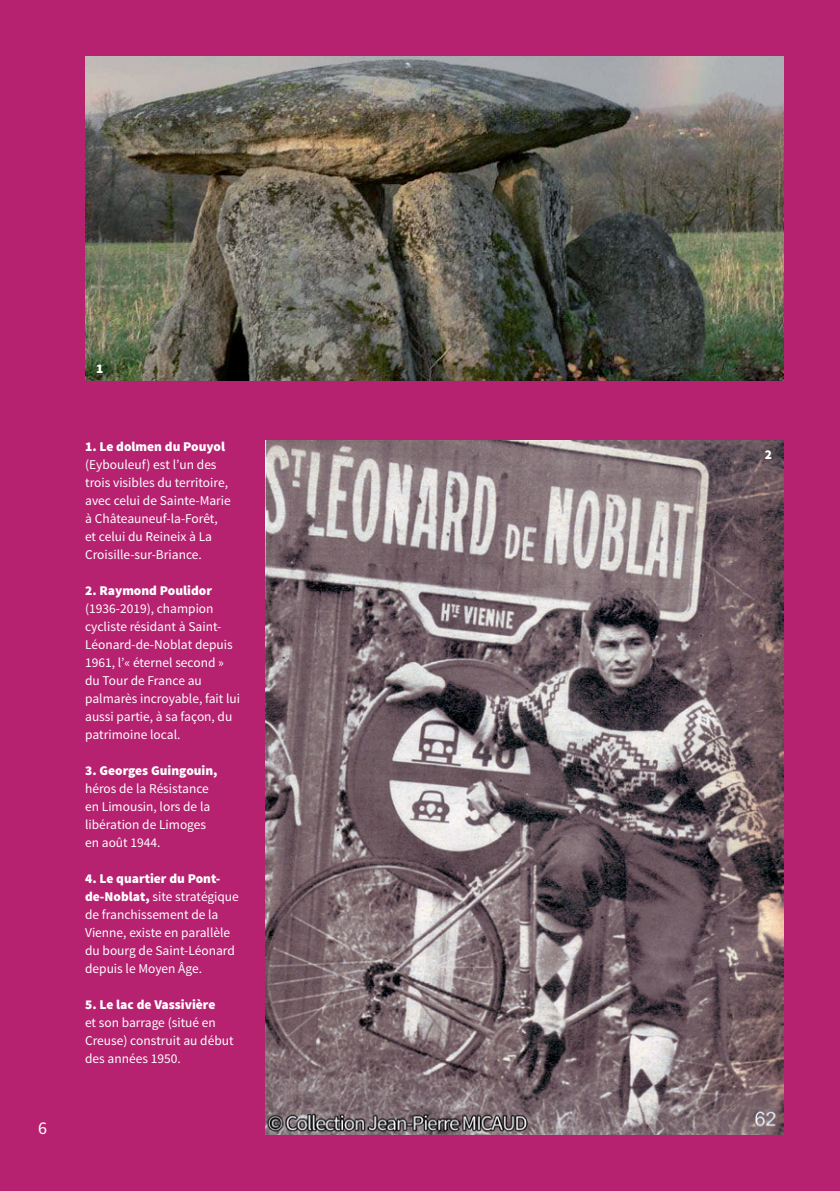
<style>
.page{position:relative;width:840px;height:1191px;background:#fff}
.page>*{position:absolute;margin:0;border:0;box-sizing:border-box;transform-origin:0 0}
.t1{font:18px "Source Sans Pro";color:#fff}
.t2{font:13.4px/18px "Source Sans Pro";color:#fff}
.t3{font:900 13.4px "Source Sans Pro";color:#fff}
.s1{font-weight:900}
</style>
<div class="page">
<div style="left:0;top:0;width:839px;height:1191px;background:#b62270"></div>
<img style="left:265px;top:441px;width:517px;height:693px">
<img style="left:85px;top:57px;width:697px;height:324px">
<h1 class="t1" style="left:33px;top:1116px;width:20px">6 66</h1>
<p class="t3" style="left:96px;top:360px;width:9px">1</p>
<p class="t3" style="left:85px;top:438px;width:141px">1. Le dolmen du Pouyol</p>
<p class="t2" style="left:85px;top:456px;width:147px">(Eybouleuf) est l’un des trois visibles du territoire, avec celui de Sainte-Marie à Châteauneuf-la-Forêt, et celui du Reineix à La<br>Croisille-sur-Briance.</p>
<p class="t3" style="left:85px;top:582px;width:128px">2. Raymond Poulidor</p>
<p class="t2" style="left:85px;top:600px;width:156px">(1936-2019), champion cycliste résidant à Saint-<br>Léonard-de-Noblat depuis<br>1961, l’« éternel second » du Tour de France au palmarès incroyable, fait lui aussi partie, à sa façon, du patrimoine local.</p>
<p class="t3" style="left:85px;top:762px;width:134px">3. Georges Guingouin,</p>
<p class="t2" style="left:85px;top:779px;width:127px">héros de la Résistance en Limousin, lors de la libération de Limoges en août 1944.</p>
<p class="t2" style="left:85px;top:869px;width:155px"><span class="s1">4. Le quartier du Pont&shy;de-Noblat,</span> site stratégique de franchissement de la<br>Vienne, existe en parallèle du bourg de Saint-Léonard depuis le Moyen Âge.</p>
<p class="t3" style="left:85px;top:995px;width:132px">5. Le lac de Vassivière</p>
<p class="t2" style="left:85px;top:1013px;width:150px">et son barrage (situé en<br>Creuse) construit au début des années 1950.</p>
<p class="t3" style="left:764px;top:445px;width:9px">2</p>
</div>
